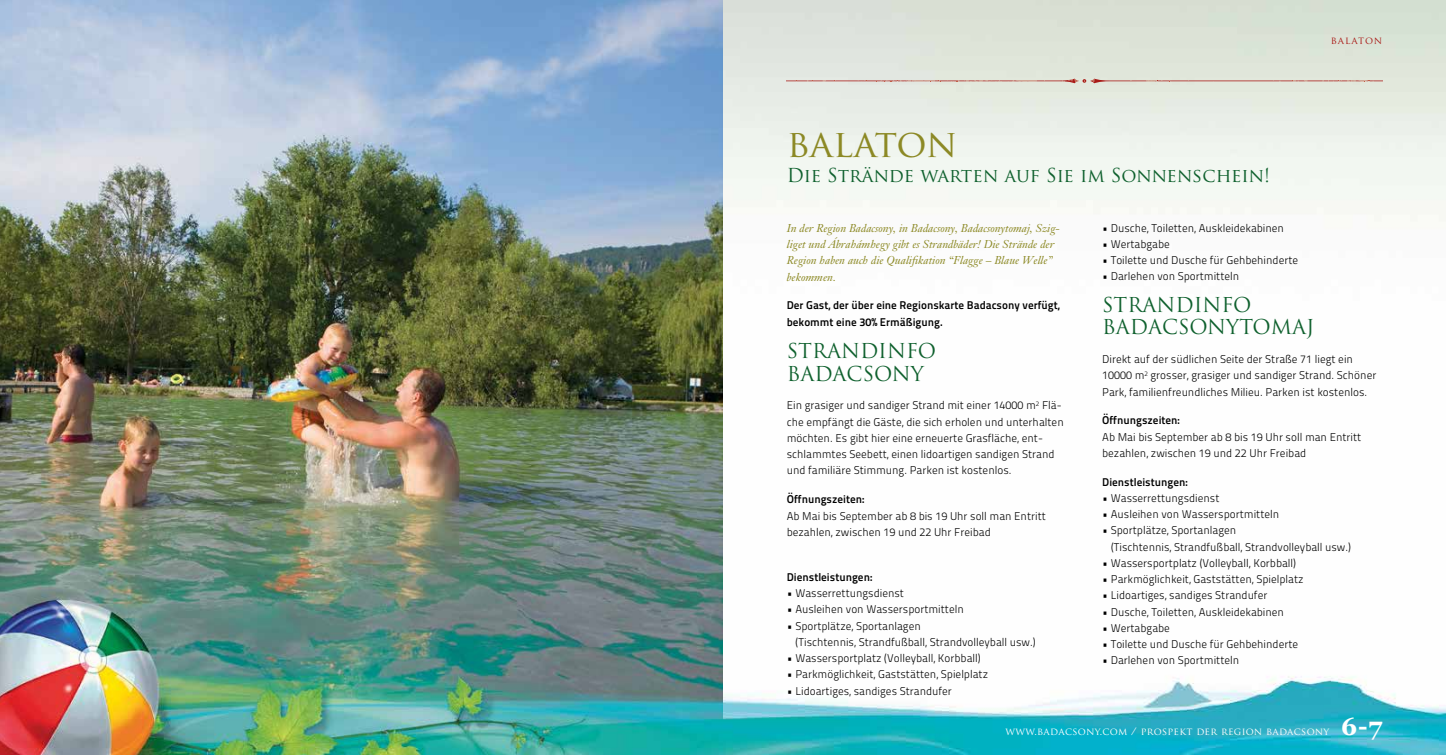
<style>
.page{position:relative;width:1446px;height:755px;background:#fff}
.page>*{position:absolute;margin:0;border:0;box-sizing:border-box;transform-origin:0 0}
.t1{font:37.5px "Trajan Pro";letter-spacing:-.015em;color:#8c8925}
.t2{font:20px/22.5px "Trajan Pro";color:#0e602d}
.t3{font:18.75px "Trajan Pro";color:#0e602d}
.t4{font:11.25px/16.2px "Titillium Maps 26 L 250 wt";color:#000}
.t5{font:italic 11.25px/16.2px "Totfalusi";color:#8c8925}
.t6{font:11.25px/16.2px "Titillium Maps 26 L 750 wt";color:#000}
.t7{font:10px "Trajan Pro";letter-spacing:.03em;color:#fff}
.t8{font:10px "Trajan Pro";letter-spacing:.085em;color:#aa1a17}
.s1{font-family:"Georgia";font-weight:700;font-size:25px}
</style>
<div class="page">
<img style="left:723px;top:0;width:723px;height:755px">
<img style="left:0;top:0;width:723px;height:755px">
<svg style="left:787px;top:79px;width:595px;height:4px;background:#d6beb4"></svg>
<h1 class="t1" style="left:787px;top:119px;width:172px">balaton</h1>
<h3 class="t3" style="left:787px;top:163px;width:485px">Die Strände warten auf Sie im Sonnenschein!</h3>
<p class="t8" style="left:1331px;top:34px;width:53px">balaton</p>
<p class="t5" style="left:787px;top:220px;width:275px">In der Region Badacsony, in Badacsony, Badacsonytomaj, Szig&shy;liget und Ábrahámhegy gibt es Strandbäder! Die Strände der Region haben auch die Qualifikation “Flagge – Blaue Welle” bekommen.</p>
<p class="t6" style="left:787px;top:297px;width:274px">Der Gast, der über eine Regionskarte Badacsony verfügt, bekommt eine 30% Ermäßigung.</p>
<h2 class="t2" style="left:787px;top:339px;width:151px">STRANDINFO<br>BADACSONY</h2>
<p class="t4" style="left:787px;top:397px;width:278px">Ein grasiger und sandiger Strand mit einer 14000 m<sup>2</sup> Flä&shy;che empfängt die Gäste, die sich erholen und unterhalten möchten. Es gibt hier eine erneuerte Grasfläche, ent&shy;schlammtes Seebett, einen lidoartigen sandigen Strand und familiäre Stimmung. Parken ist kostenlos.</p>
<p class="t6" style="left:787px;top:490px;width:79px">Öffnungszeiten:</p>
<p class="t4" style="left:787px;top:507px;width:261px">Ab Mai bis September ab 8 bis 19 Uhr soll man Entritt bezahlen, zwischen 19 und 22 Uhr Freibad</p>
<p class="t6" style="left:787px;top:568px;width:87px">Dienstleistungen:</p>
<p class="t4" style="left:787px;top:584px;width:119px">• Wasserrettungsdienst</p>
<p class="t4" style="left:787px;top:600px;width:178px">• Ausleihen von Wassersportmitteln</p>
<p class="t4" style="left:795px;top:617px;width:242px;text-indent:-9px">• Sportplätze, Sportanlagen<br>(Tischtennis, Strandfußball, Strandvolleyball usw.)</p>
<p class="t4" style="left:787px;top:649px;width:195px">• Wassersportplatz (Volleyball, Korbball)</p>
<p class="t4" style="left:787px;top:665px;width:203px">• Parkmöglichkeit, Gaststätten, Spielplatz</p>
<p class="t4" style="left:787px;top:682px;width:167px">• Lidoartiges, sandiges Strandufer</p>
<p class="t4" style="left:1102px;top:219px;width:183px">• Dusche, Toiletten, Auskleidekabinen</p>
<p class="t4" style="left:1102px;top:235px;width:69px">• Wertabgabe</p>
<p class="t4" style="left:1102px;top:251px;width:197px">• Toilette und Dusche für Gehbehinderte</p>
<p class="t4" style="left:1102px;top:268px;width:139px">• Darlehen von Sportmitteln</p>
<h2 class="t2" style="left:1102px;top:293px;width:214px">STRANDINFO<br>BADACSONYTOMAJ</h2>
<p class="t4" style="left:1102px;top:350px;width:276px">Direkt auf der südlichen Seite der Straße 71 liegt ein<br>10000 m<sup>2</sup> grosser, grasiger und sandiger Strand. Schöner<br>Park, familienfreundliches Milieu. Parken ist kostenlos.</p>
<p class="t6" style="left:1102px;top:411px;width:79px">Öffnungszeiten:</p>
<p class="t4" style="left:1102px;top:428px;width:261px">Ab Mai bis September ab 8 bis 19 Uhr soll man Entritt bezahlen, zwischen 19 und 22 Uhr Freibad</p>
<p class="t6" style="left:1102px;top:473px;width:87px">Dienstleistungen:</p>
<p class="t4" style="left:1102px;top:489px;width:119px">• Wasserrettungsdienst</p>
<p class="t4" style="left:1102px;top:505px;width:178px">• Ausleihen von Wassersportmitteln</p>
<p class="t4" style="left:1111px;top:521px;width:242px;text-indent:-9px">• Sportplätze, Sportanlagen<br>(Tischtennis, Strandfußball, Strandvolleyball usw.)</p>
<p class="t4" style="left:1102px;top:554px;width:195px">• Wassersportplatz (Volleyball, Korbball)</p>
<p class="t4" style="left:1102px;top:570px;width:203px">• Parkmöglichkeit, Gaststätten, Spielplatz</p>
<p class="t4" style="left:1102px;top:586px;width:167px">• Lidoartiges, sandiges Strandufer</p>
<p class="t4" style="left:1102px;top:603px;width:183px">• Dusche, Toiletten, Auskleidekabinen</p>
<p class="t4" style="left:1102px;top:619px;width:69px">• Wertabgabe</p>
<p class="t4" style="left:1102px;top:635px;width:197px">• Toilette und Dusche für Gehbehinderte</p>
<p class="t4" style="left:1102px;top:651px;width:139px">• Darlehen von Sportmitteln</p>
<p class="t7" style="left:1005px;top:725px;width:378px">www.badacsony.com / prospekt der region badacsony <span class="s1">6-7</span></p>
</div>
